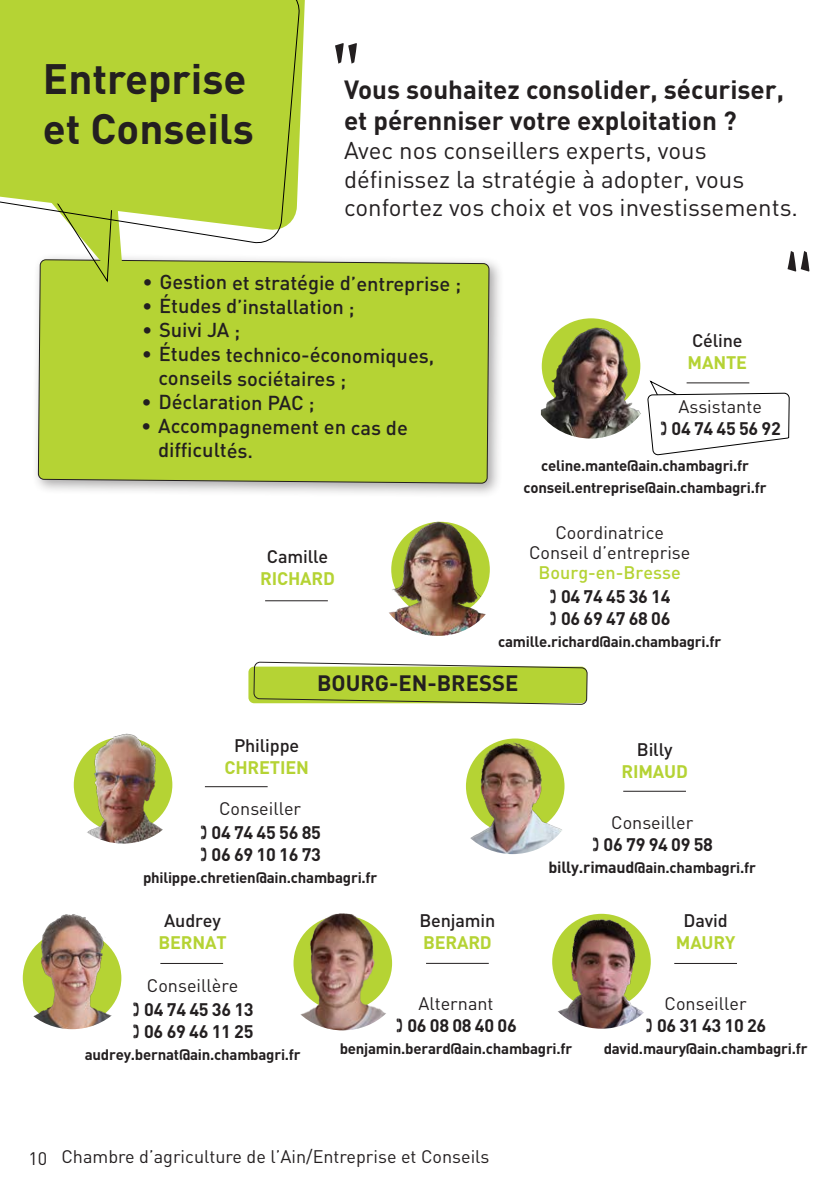
<style>
.page{position:relative;width:840px;height:1191px;background:#fff}
.page>*{position:absolute;margin:0;border:0;box-sizing:border-box;transform-origin:0 0}
.t1{font:700 72px "Minion Pro";color:#231f20}
.t2{font:700 42px/50.4px "DIN";color:#231f20}
.t3{font:700 26px/31.2px "DIN";color:#231f20}
.t4{font:24px/28.8px "DIN";color:#231f20}
.t5{font:700 22px "DIN";color:#231f20}
.t6{font:500 20px/24.2px "DIN";color:#231f20}
.t7{font:18px/22px "DIN";color:#231f20}
.t8{font:700 18px/22px "DIN";letter-spacing:-.015em;color:#231f20}
.t9{font:500 18px/22px "DIN";letter-spacing:-.01em;color:#231f20;text-align:center}
.t10{font:700 18px "DIN";letter-spacing:-.01em;color:#b5d334}
.t11{font:500 18px "DIN";color:#b5d334}
.t12{font:700 15px "DIN";letter-spacing:-.015em;color:#231f20}
.s1{font-weight:700;color:#b5d334}
.s2{font-weight:700}
.s3{font-size:16px}
</style>
<div class="page">
<img style="left:391px;top:521px;width:99px;height:69px">
<img style="left:73px;top:733px;width:100px;height:110px">
<img style="left:465px;top:741px;width:100px;height:113px">
<img style="left:540px;top:321px;width:101px;height:117px">
<img style="left:22px;top:914px;width:100px;height:115px">
<img style="left:293px;top:913px;width:100px;height:117px">
<img style="left:552px;top:913px;width:99px;height:115px">
<hr style="left:205px;top:786px;width:62px;height:1px;background:#231f20">
<hr style="left:623px;top:790px;width:62px;height:1px;background:#231f20">
<hr style="left:426px;top:963px;width:62px;height:1px;background:#231f20">
<hr style="left:674px;top:963px;width:62px;height:1px;background:#231f20">
<hr style="left:160px;top:963px;width:63px;height:1px;background:#231f20">
<div style="left:31px;top:252px;width:472px;height:246px;background:#231f20;opacity:.39"></div>
<div style="left:38px;top:252px;width:451px;height:232px;background:#b5d334"></div>
<svg style="left:47px;top:245px;width:77px;height:44px"></svg>
<svg style="left:0;top:0;width:301px;height:245px;background:#bbd548"></svg>
<svg style="left:646px;top:1018px;width:5px;height:10px"></svg>
<svg style="left:253px;top:590px;width:334px;height:115px"></svg>
<svg style="left:647px;top:380px;width:143px;height:76px"></svg>
<p class="t2" style="left:43px;top:52px;width:212px">Entreprise et Conseils</p>
<p class="t1" style="left:332px;top:20px;width:29px">"</p>
<p class="t3" style="left:344px;top:73px;width:441px">Vous souhaitez consolider, sécuriser, et pérenniser votre exploitation ?</p>
<p class="t4" style="left:344px;top:135px;width:455px">Avec nos conseillers experts, vous définissez la stratégie à adopter, vous confortez vos choix et vos investissements.</p>
<p class="t6" style="left:143px;top:267px;width:320px;rotate:1deg">• Gestion et stratégie d’entreprise ;</p>
<p class="t6" style="left:142px;top:292px;width:214px;rotate:1deg">• Études d’installation ;</p>
<p class="t6" style="left:142px;top:316px;width:100px;rotate:1deg">• Suivi JA ;</p>
<p class="t6" style="left:159px;top:340px;width:276px;text-indent:-17px;rotate:1deg">• Études technico-économiques, conseils sociétaires ;</p>
<p class="t6" style="left:142px;top:388px;width:175px;rotate:1deg">• Déclaration PAC ;</p>
<p class="t6" style="left:159px;top:412px;width:251px;text-indent:-17px;rotate:1deg">• Accompagnement en cas de diffi cultés.</p>
<p class="t9" style="left:267px;top:545px;width:63px">Camille</p>
<p class="t10" style="left:260px;top:567px;width:76px">RICHARD</p>
<p class="t9" style="left:687px;top:329px;width:61px;text-align:left">Céline<br><span class="s1">MANTE</span></p>
<p class="t7" style="left:678px;top:395px;width:85px">Assistante</p>
<p class="t8" style="left:671px;top:417px;width:111px">04 74 45 56 92</p>
<p class="t12" style="left:541px;top:456px;width:209px">celine.mante@ain.chambagri.fr</p>
<p class="t12" style="left:523px;top:478px;width:244px">conseil.entreprise@ain.chambagri.fr</p>
<p class="t7" style="left:555px;top:521px;width:110px">Coordinatrice</p>
<p class="t7" style="left:528px;top:541px;width:163px">Conseil d’entreprise</p>
<p class="t11" style="left:538px;top:561px;width:144px">Bourg-en-Bresse</p>
<p class="t8" style="left:560px;top:585px;width:111px">04 74 45 36 14</p>
<p class="t8" style="left:560px;top:607px;width:111px">06 69 47 68 06</p>
<p class="t12" style="left:498px;top:632px;width:224px">camille.richard@ain.chambagri.fr</p>
<p class="t5" style="left:317px;top:668px;width:203px">BOURG-EN-BRESSE</p>
<p class="t9" style="left:224px;top:734px;width:86px">Philippe<br><span class="s1">CHRETIEN</span></p>
<p class="t7" style="left:219px;top:797px;width:83px">Conseiller</p>
<p class="t8" style="left:211px;top:820px;width:111px">04 74 45 56 85<br>06 69 10 16 73</p>
<p class="t12" style="left:143px;top:867px;width:236px">philippe.chretien@ain.chambagri.fr</p>
<p class="t9" style="left:164px;top:909px;width:58px">Audrey</p>
<p class="t10" style="left:158px;top:931px;width:70px">BERNAT</p>
<p class="t9" style="left:419px;top:909px;width:77px">Benjamin</p>
<p class="t10" style="left:423px;top:931px;width:70px">BERARD</p>
<p class="t9" style="left:636px;top:738px;width:37px">Billy</p>
<p class="t10" style="left:621px;top:759px;width:68px">RIMAUD</p>
<p class="t7" style="left:603px;top:811px;width:111px;text-indent:8px">Conseiller<br><span class="s2">06 79 94 09 58</span></p>
<p class="t12" style="left:548px;top:858px;width:209px"><span class="s3">billy.rimaud</span>@ain.chambagri.fr</p>
<p class="t9" style="left:683px;top:909px;width:45px">David</p>
<p class="t10" style="left:675px;top:931px;width:61px">MAURY</p>
<p class="t7" style="left:147px;top:974px;width:93px">Conseillère</p>
<p class="t8" style="left:144px;top:997px;width:111px">04 74 45 36 13</p>
<p class="t8" style="left:144px;top:1019px;width:111px">06 69 46 11 25</p>
<p class="t12" style="left:85px;top:1044px;width:217px">audrey.bernat@ain.chambagri.fr</p>
<p class="t7" style="left:418px;top:992px;width:77px">Alternant</p>
<p class="t8" style="left:407px;top:1013px;width:111px">06 08 08 40 06</p>
<p class="t12" style="left:339px;top:1038px;width:234px">benjamin.berard@ain.chambagri.fr</p>
<p class="t7" style="left:664px;top:992px;width:83px">Conseiller</p>
<p class="t8" style="left:656px;top:1013px;width:111px">06 31 43 10 26</p>
<p class="t12" style="left:603px;top:1038px;width:205px">david.maury@ain.chambagri.fr</p>
<p class="t7" style="left:28px;top:1147px;width:20px">10</p>
<p class="t7" style="left:61px;top:1145px;width:429px">Chambre d’agriculture de l’Ain/Entreprise et Conseils</p>
</div>
